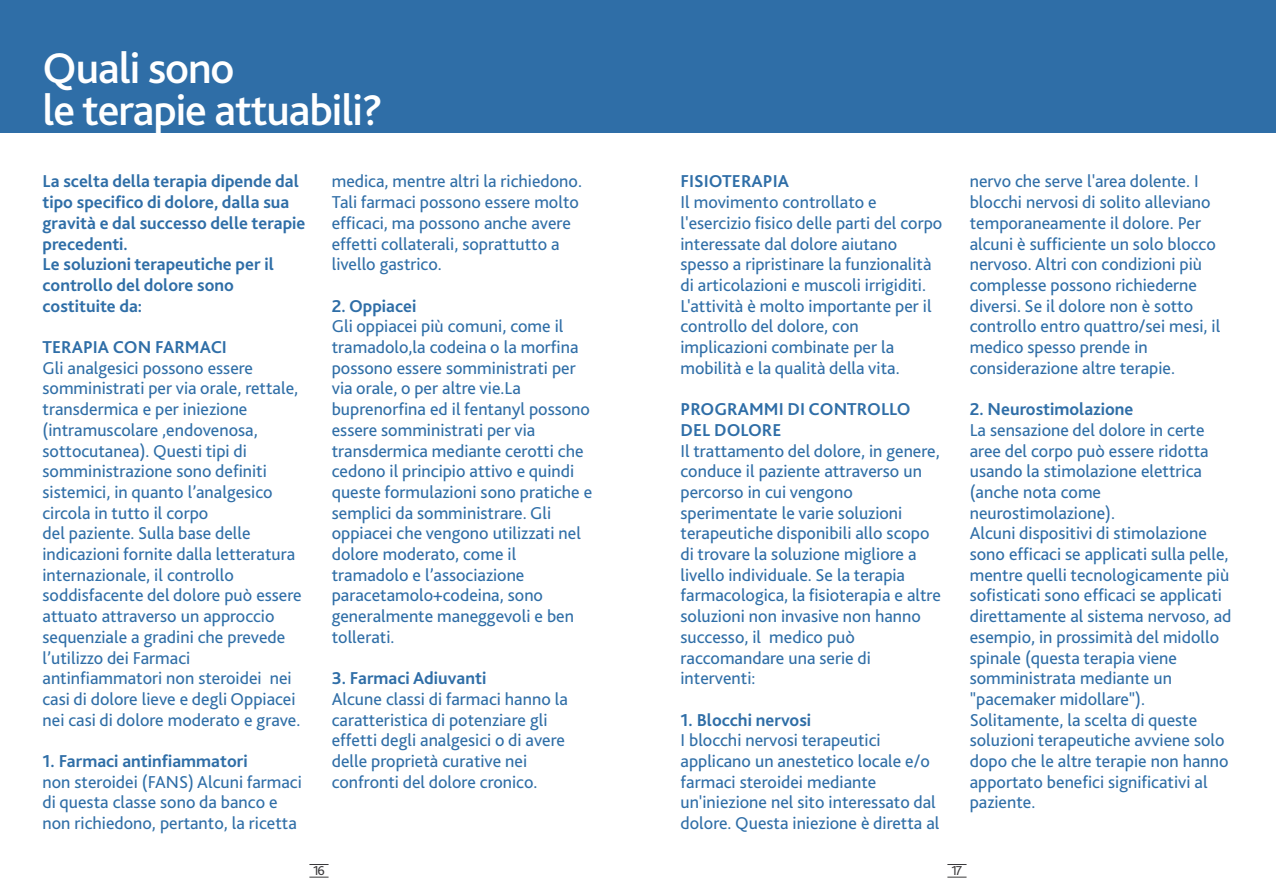
<style>
.page{position:relative;width:1276px;height:893px;background:#fff}
.page>*{position:absolute;margin:0;border:0;box-sizing:border-box;transform-origin:0 0}
.t1{font:500 45px/42px "Bliss 2";letter-spacing:-.025em;color:#fff}
.t2{font:18px/20.7px "Bliss 2";color:#2f6ea7}
.t3{font:700 18px/20.7px "Bliss 2";color:#2f6ea7}
.t4{font:13.5px "Bliss 2";color:#39383a}
</style>
<div class="page">
<svg style="left:309px;top:864px;width:19px;height:1px"></svg>
<svg style="left:309px;top:877px;width:19px;height:1px"></svg>
<svg style="left:947px;top:864px;width:19px;height:1px"></svg>
<svg style="left:947px;top:877px;width:19px;height:1px"></svg>
<div style="left:0;top:0;width:1276px;height:132px;background:#2f6ea7"></div>
<h1 class="t1" style="left:43px;top:51px;width:342px">Quali sono<br>le terapie attuabili?</h1>
<p class="t3" style="left:43px;top:173px;width:264px">La scelta della terapia dipende dal tipo specifico di dolore, dalla sua gravità e dal successo delle terapie precedenti.<br>Le soluzioni terapeutiche per il controllo del dolore sono costituite da:</p>
<p class="t3" style="left:43px;top:338px;width:186px">TERAPIA CON FARMACI</p>
<p class="t2" style="left:43px;top:359px;width:261px">Gli analgesici possono essere somministrati per via orale, rettale, transdermica e per iniezione (intramuscolare ,endovenosa, sottocutanea). Questi tipi di somministrazione sono definiti sistemici, in quanto l’analgesico circola in tutto il corpo<br>del paziente. Sulla base delle indicazioni fornite dalla letteratura internazionale, il controllo soddisfacente del dolore può essere attuato attraverso un approccio sequenziale a gradini che prevede l’utilizzo dei Farmaci antinfiammatori non steroidei nei casi di dolore lieve e degli Oppiacei nei casi di dolore moderato e grave.</p>
<p class="t3" style="left:43px;top:752px;width:207px">1. Farmaci antinfiammatori</p>
<p class="t2" style="left:43px;top:773px;width:261px">non steroidei (FANS) Alcuni farmaci di questa classe sono da banco e non richiedono, pertanto, la ricetta</p>
<p class="t2" style="left:332px;top:173px;width:252px">medica, mentre altri la richiedono.<br>Tali farmaci possono essere molto efficaci, ma possono anche avere effetti collaterali, soprattutto a livello gastrico.</p>
<p class="t3" style="left:332px;top:297px;width:86px">2. Oppiacei</p>
<p class="t2" style="left:332px;top:318px;width:262px">Gli oppiacei più comuni, come il tramadolo,la codeina o la morfina possono essere somministrati per via orale, o per altre vie.La buprenorfina ed il fentanyl possono essere somministrati per via transdermica mediante cerotti che cedono il principio attivo e quindi queste formulazioni sono pratiche e semplici da somministrare. Gli oppiacei che vengono utilizzati nel dolore moderato, come il tramadolo e l’associazione paracetamolo+codeina, sono generalmente maneggevoli e ben tollerati.</p>
<p class="t3" style="left:332px;top:670px;width:156px">3. Farmaci Adiuvanti</p>
<p class="t2" style="left:332px;top:690px;width:238px">Alcune classi di farmaci hanno la caratteristica di potenziare gli effetti degli analgesici o di avere delle proprietà curative nei confronti del dolore cronico.</p>
<p class="t3" style="left:680px;top:173px;width:110px">FISIOTERAPIA</p>
<p class="t2" style="left:680px;top:194px;width:263px">Il movimento controllato e l'esercizio fisico delle parti del corpo interessate dal dolore aiutano spesso a ripristinare la funzionalità di articolazioni e muscoli irrigiditi.<br>L'attività è molto importante per il controllo del dolore, con implicazioni combinate per la mobilità e la qualità della vita.</p>
<p class="t3" style="left:680px;top:401px;width:232px">PROGRAMMI DI CONTROLLO<br>DEL DOLORE</p>
<p class="t2" style="left:680px;top:442px;width:262px">Il trattamento del dolore, in genere, conduce il paziente attraverso un percorso in cui vengono sperimentate le varie soluzioni terapeutiche disponibili allo scopo di trovare la soluzione migliore a livello individuale. Se la terapia farmacologica, la fisioterapia e altre soluzioni non invasive non hanno successo, il medico può raccomandare una serie di interventi:</p>
<p class="t3" style="left:680px;top:711px;width:132px">1. Blocchi nervosi</p>
<p class="t2" style="left:680px;top:732px;width:260px">I blocchi nervosi terapeutici applicano un anestetico locale e/o farmaci steroidei mediante un'iniezione nel sito interessato dal dolore. Questa iniezione è diretta al</p>
<p class="t2" style="left:969px;top:173px;width:252px">nervo che serve l'area dolente. I blocchi nervosi di solito alleviano temporaneamente il dolore. Per alcuni è sufficiente un solo blocco nervoso. Altri con condizioni più complesse possono richiederne diversi. Se il dolore non è sotto controllo entro quattro/sei mesi, il medico spesso prende in considerazione altre terapie.</p>
<p class="t3" style="left:969px;top:401px;width:165px">2. Neurostimolazione</p>
<p class="t2" style="left:969px;top:421px;width:263px">La sensazione del dolore in certe aree del corpo può essere ridotta usando la stimolazione elettrica (anche nota come neurostimolazione).<br>Alcuni dispositivi di stimolazione sono efficaci se applicati sulla pelle, mentre quelli tecnologicamente più sofisticati sono efficaci se applicati direttamente al sistema nervoso, ad esempio, in prossimità del midollo spinale (questa terapia viene somministrata mediante un "pacemaker midollare").<br>Solitamente, la scelta di queste soluzioni terapeutiche avviene solo dopo che le altre terapie non hanno apportato benefici significativi al paziente.</p>
<p class="t4" style="left:313px;top:866px;width:13px">16</p>
<p class="t4" style="left:951px;top:866px;width:12px">17</p>
</div>
